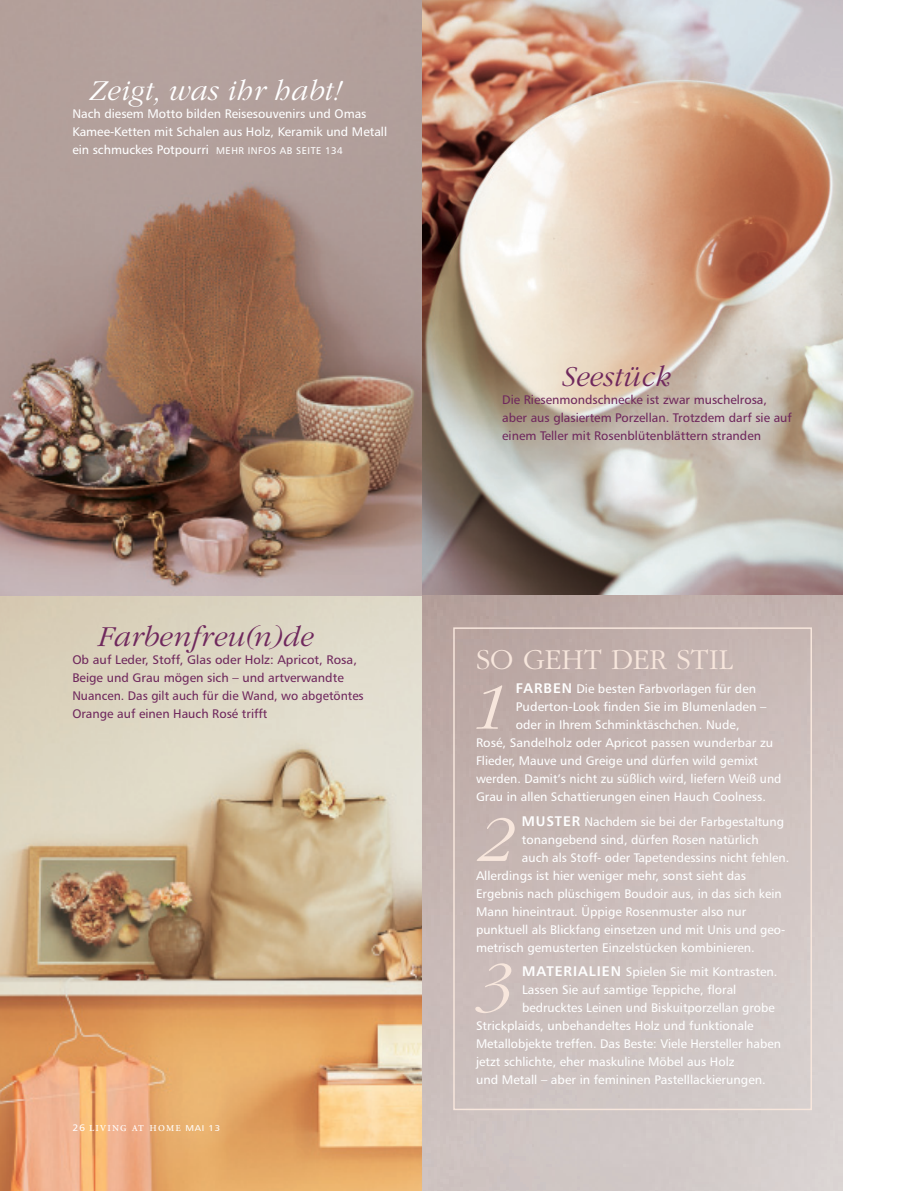
<style>
.page{position:relative;width:915px;height:1191px;background:#fff}
.page>*{position:absolute;margin:0;border:0;box-sizing:border-box;transform-origin:0 0}
.t1{font:italic 300 67.5px "Garamond LT";color:#f7e6dc}
.t2{font:italic 300 66px "Garamond LT";color:#f7e6dc}
.t3{font:italic 300 30px "Garamond LT";letter-spacing:.01em;color:#6f285d}
.t4{font:italic 300 30px "Garamond LT";letter-spacing:.01em;color:#fff}
.t5{font:300 30px "Garamond LT";color:#f7e6dc}
.t6{font:13.5px "Adobe Garamond Regular SC";letter-spacing:.1em;color:#fff;scale:.9 1}
.t7{font:12.45px/18px "Humanist 777 BT Roman B";color:#fff}
.t8{font:12.45px/18px "Humanist 777 BT Roman B";color:#6f285d}
.s1{font-size:9.75px}
.s2{font-family:"Humanist 777 BT Bold B";font-size:13.95px}
.s3{font-family:"Humanist 777 BT Roman B";font-size:9.45px}
.s4{font-family:"Humanist 777 BT Roman B";font-size:8.55px}
</style>
<div class="page">
<img style="left:0;top:0;width:842px;height:1191px">
<div style="left:453px;top:627px;width:358px;height:483px;border:2px solid #f7e6dc"></div>
<p class="t4" style="left:89px;top:75px;width:253px">Zeigt, was ihr habt!</p>
<p class="t7" style="left:72px;top:105px;width:316px">Nach diesem Motto bilden Reisesouvenirs und Omas<br>Kamee-Ketten mit Schalen aus Holz, Keramik und Metall ein schmuckes Potpourri <span class="s1">m ehr infos ab seite 134</span></p>
<p class="t3" style="left:561px;top:360px;width:110px">Seestück</p>
<p class="t8" style="left:502px;top:390px;width:291px">Die Riesenmondschnecke ist zwar muschelrosa, aber aus glasiertem Porzellan. Trotzdem darf sie auf einem Teller mit Rosenblütenblättern stranden</p>
<p class="t3" style="left:98px;top:621px;width:217px">Farbenfreu(n)de</p>
<p class="t8" style="left:72px;top:650px;width:293px">Ob auf Leder, Stoff, Glas oder H olz: Apricot, Rosa, Beige und Grau mögen sich – und artverwandte<br>N uancen. Das gilt auch für die Wand, wo abgetöntes Orange auf einen Hauch Rosé trifft</p>
<p class="t5" style="left:476px;top:643px;width:259px">SO GEHT DER STIL</p>
<p class="t7" style="left:515px;top:679px;width:241px"><span class="s2">FARB EN</span> Die besten Farbvorlagen für den</p>
<p class="t7" style="left:515px;top:697px;width:252px">Puderton-Look finden Sie im Blumenladen –</p>
<p class="t7" style="left:515px;top:715px;width:225px">oder in I hrem Schminktäschchen. N ude,</p>
<p class="t7" style="left:476px;top:733px;width:299px">Rosé, Sandelholz oder Apricot passen wunderbar zu</p>
<p class="t7" style="left:476px;top:751px;width:283px">Flieder, Mauve und Greige und dürfen wild gemixt</p>
<p class="t7" style="left:476px;top:769px;width:307px">werden. Damit’s nicht zu süßlich wird, liefern Weiß und</p>
<p class="t7" style="left:476px;top:787px;width:291px">Grau in allen Schattierungen einen Hauch Coolness.</p>
<p class="t7" style="left:521px;top:812px;width:263px"><span class="s2">MUSTER</span> Nachdem sie bei der Farbgestaltung</p>
<p class="t7" style="left:521px;top:830px;width:238px">tonangebend sind, dürfen Rosen natürlich</p>
<p class="t7" style="left:521px;top:848px;width:269px">auch als Stoff- oder Tapetendessins nicht fehlen.</p>
<p class="t7" style="left:476px;top:866px;width:271px">Allerdings ist hier weniger mehr, sonst sieht das</p>
<p class="t7" style="left:476px;top:884px;width:307px">Ergebnis nach plüschigem Boudoir aus, in das sich kein</p>
<p class="t7" style="left:476px;top:902px;width:272px">Mann hineintraut. Ü ppige Rosenmuster also nur</p>
<p class="t7" style="left:476px;top:920px;width:311px">punktuell als Blickfang einsetzen und mit U nis und geo-</p>
<p class="t7" style="left:476px;top:938px;width:280px">metrisch gemusterten Einzelstücken kombinieren.</p>
<p class="t7" style="left:522px;top:962px;width:257px"><span class="s2">MATERIALIEN</span> Spielen Sie mit Kontrasten.</p>
<p class="t7" style="left:522px;top:980px;width:216px">Lassen Sie auf samtige Teppiche, floral</p>
<p class="t7" style="left:522px;top:998px;width:254px">bedrucktes Leinen und Biskuitporzellan grobe</p>
<p class="t7" style="left:476px;top:1016px;width:279px">Strickplaids, unbehandeltes Holz und funktionale</p>
<p class="t7" style="left:476px;top:1034px;width:306px">Metallobjekte treffen. Das Beste: Viele Hersteller haben</p>
<p class="t7" style="left:476px;top:1052px;width:260px">jetzt schlichte, eher maskuline Möbel aus Holz</p>
<p class="t7" style="left:476px;top:1070px;width:291px">und Metall – aber in femininen Pastelllackierungen.</p>
<p class="t1" style="left:470px;top:671px;width:38px">1</p>
<p class="t1" style="left:476px;top:804px;width:38px">2</p>
<p class="t2" style="left:476px;top:950px;width:38px">3</p>
<p class="t6" style="left:72px;top:1119px;width:166px"><span class="s3">26</span> living at home <span class="s4">Mai 13</span></p>
</div>
